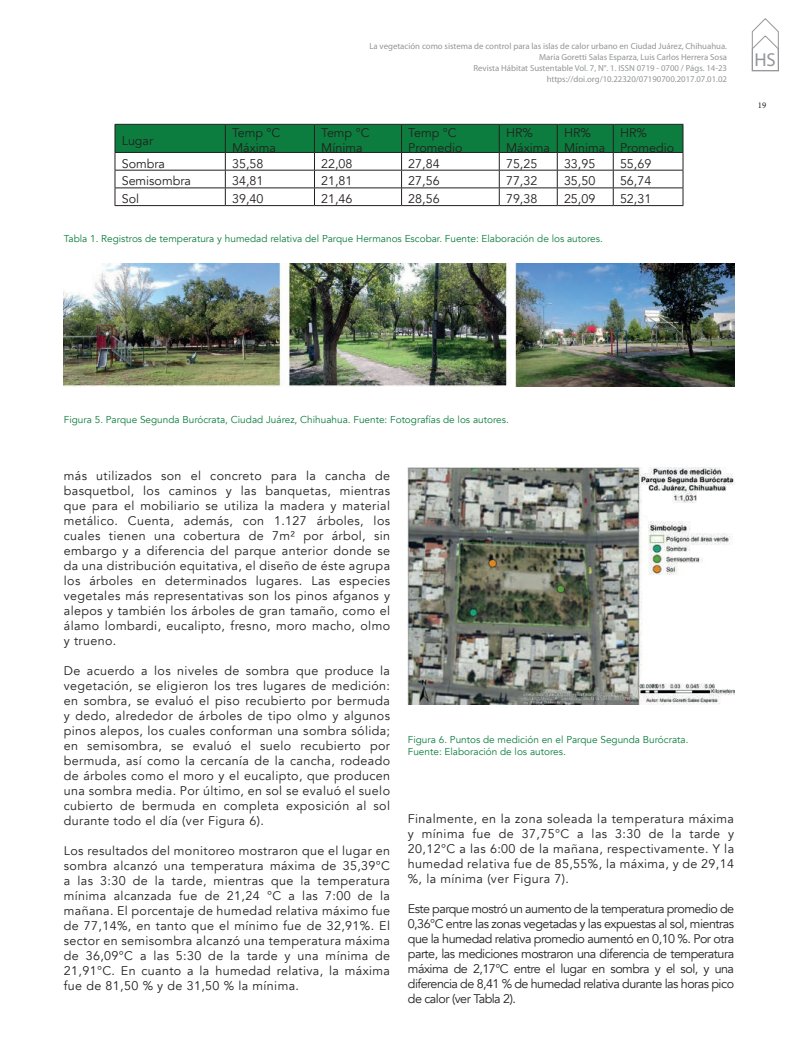
<style>
.page{position:relative;width:798px;height:1063px;background:#fff}
.page>*{position:absolute;margin:0;border:0;box-sizing:border-box;transform-origin:0 0}
.t1{font:18.75px "Myriad Pro";color:#939598}
.t2{font:12.5px/15px "Avenir";letter-spacing:.03em;color:#231f20;text-align:justify}
.t3{font:12.5px/15px "Avenir";color:#231f20}
.t4{font:10px/12px "Avenir";color:#0c7d3e}
.t5{font:8.75px/11.2px "Myriad Pro";color:#939598;text-align:right}
.t6{font:8.75px "Minion Pro";color:#231f20}
</style>
<div class="page">
<svg style="left:751px;top:18px;width:27px;height:53px"></svg>
<img style="left:64px;top:263px;width:669px;height:123px">
<svg style="left:115px;top:124px;width:568px;height:81px"></svg>
<hr style="left:115px;top:205px;width:110px;height:1px;background:#231f20">
<hr style="left:225px;top:205px;width:89px;height:1px;background:#231f20">
<hr style="left:314px;top:205px;width:87px;height:1px;background:#231f20">
<hr style="left:401px;top:205px;width:98px;height:1px;background:#231f20">
<hr style="left:499px;top:205px;width:58px;height:1px;background:#231f20">
<hr style="left:557px;top:205px;width:56px;height:1px;background:#231f20">
<hr style="left:613px;top:205px;width:70px;height:1px;background:#231f20">
<img style="left:407px;top:467px;width:326px;height:238px">
<p class="t5" style="left:369px;top:40px;width:359px">La vegetación como sistema de control para las islas de calor urbano en Ciudad Juárez, Chihuahua.<br>Maria Goretti Salas Esparza, Luis Carlos Herrera Sosa<br>Revista Hábitat Sustentable Vol. 7, N°. 1. ISSN 0719 - 0700 / Págs. 14-23 https://doi.org/10.22320/07190700.2017.07.01.02</p>
<p class="t2" style="left:122px;top:133px;width:33px">Lugar</p>
<p class="t3" style="left:232px;top:126px;width:50px">Temp °C<br>Máxima</p>
<p class="t3" style="left:321px;top:126px;width:50px">Temp °C<br>Mínima</p>
<p class="t3" style="left:408px;top:126px;width:56px">Temp °C<br>Promedio</p>
<p class="t3" style="left:506px;top:126px;width:45px">HR%<br>Máxima</p>
<p class="t3" style="left:564px;top:126px;width:43px">HR%<br>Mínima</p>
<p class="t3" style="left:619px;top:126px;width:56px">HR%<br>Promedio</p>
<p class="t2" style="left:122px;top:156px;width:45px">Sombra</p>
<p class="t2" style="left:232px;top:156px;width:33px">35,58</p>
<p class="t2" style="left:321px;top:156px;width:33px">22,08</p>
<p class="t2" style="left:408px;top:156px;width:33px">27,84</p>
<p class="t2" style="left:506px;top:156px;width:33px">75,25</p>
<p class="t2" style="left:564px;top:156px;width:33px">33,95</p>
<p class="t2" style="left:619px;top:156px;width:33px">55,69</p>
<p class="t3" style="left:122px;top:174px;width:71px">Semisombra</p>
<p class="t2" style="left:232px;top:174px;width:33px">34,81</p>
<p class="t2" style="left:321px;top:174px;width:33px">21,81</p>
<p class="t2" style="left:408px;top:174px;width:33px">27,56</p>
<p class="t2" style="left:506px;top:174px;width:33px">77,32</p>
<p class="t2" style="left:564px;top:174px;width:33px">35,50</p>
<p class="t2" style="left:619px;top:174px;width:33px">56,74</p>
<p class="t2" style="left:122px;top:191px;width:19px">Sol</p>
<p class="t2" style="left:232px;top:191px;width:33px">39,40</p>
<p class="t2" style="left:321px;top:191px;width:33px">21,46</p>
<p class="t2" style="left:408px;top:191px;width:33px">28,56</p>
<p class="t2" style="left:506px;top:191px;width:33px">79,38</p>
<p class="t2" style="left:564px;top:191px;width:33px">25,09</p>
<p class="t2" style="left:619px;top:191px;width:33px">52,31</p>
<p class="t4" style="left:64px;top:233px;width:540px">Tabla 1. Registros de temperatura y humedad relativa del Parque Hermanos Escobar. Fuente: Elaboración de los autores.</p>
<h1 class="t1" style="left:754px;top:48px;width:23px">HS</h1>
<p class="t6" style="left:757px;top:99px;width:10px">19</p>
<p class="t4" style="left:64px;top:414px;width:446px">Figura 5. Parque Segunda Burócrata, Ciudad Juárez, Chihuahua. Fuente: Fotografías de los autores.</p>
<p class="t2" style="left:64px;top:468px;width:328px">más utilizados son el concreto para la cancha de basquetbol, los caminos y las banquetas, mientras que para el mobiliario se utiliza la madera y material metálico. Cuenta, además, con 1.127 árboles, los cuales tienen una cobertura de 7m² por árbol, sin embargo y a diferencia del parque anterior donde se da una distribución equitativa, el diseño de éste agrupa los árboles en determinados lugares. Las especies vegetales más representativas son los pinos afganos y alepos y también los árboles de gran tamaño, como el álamo lombardi, eucalipto, fresno, moro macho, olmo y trueno.</p>
<p class="t2" style="left:64px;top:663px;width:328px">De acuerdo a los niveles de sombra que produce la vegetación, se eligieron los tres lugares de medición: en sombra, se evaluó el piso recubierto por bermuda y dedo, alrededor de árboles de tipo olmo y algunos pinos alepos, los cuales conforman una sombra sólida; en semisombra, se evaluó el suelo recubierto por bermuda, así como la cercanía de la cancha, rodeado de árboles como el moro y el eucalipto, que producen una sombra media. Por último, en sol se evaluó el suelo cubierto de bermuda en completa exposición al sol durante todo el día (ver Figura 6).</p>
<p class="t2" style="left:64px;top:843px;width:328px">Los resultados del monitoreo mostraron que el lugar en sombra alcanzó una temperatura máxima de 35,39°C a las 3:30 de la tarde, mientras que la temperatura mínima alcanzada fue de 21,24 °C a las 7:00 de la mañana. El porcentaje de humedad relativa máximo fue de 77,14%, en tanto que el mínimo fue de 32,91%. El sector en semisombra alcanzó una temperatura máxima de 36,09°C a las 5:30 de la tarde y una mínima de 21,91°C. En cuanto a la humedad relativa, la máxima fue de 81,50 % y de 31,50 % la mínima.</p>
<p class="t4" style="left:407px;top:734px;width:282px">Figura 6. Puntos de medición en el Parque Segunda Burócrata.<br>Fuente: Elaboración de los autores.</p>
<p class="t2" style="left:407px;top:811px;width:328px">Finalmente, en la zona soleada la temperatura máxima y mínima fue de 37,75°C a las 3:30 de la tarde y 20,12°C a las 6:00 de la mañana, respectivamente. Y la humedad relativa fue de 85,55%, la máxima, y de 29,14 %, la mínima (ver Figura 7).</p>
<p class="t2" style="left:407px;top:901px;width:328px">Este parque mostró un aumento de la temperatura promedio de 0,36°C entre las zonas vegetadas y las expuestas al sol, mientras que la humedad relativa promedio aumentó en 0,10 %. Por otra parte, las mediciones mostraron una diferencia de temperatura máxima de 2,17°C entre el lugar en sombra y el sol, y una diferencia de 8,41 % de humedad relativa durante las horas pico de calor (ver Tabla 2).</p>
</div>
